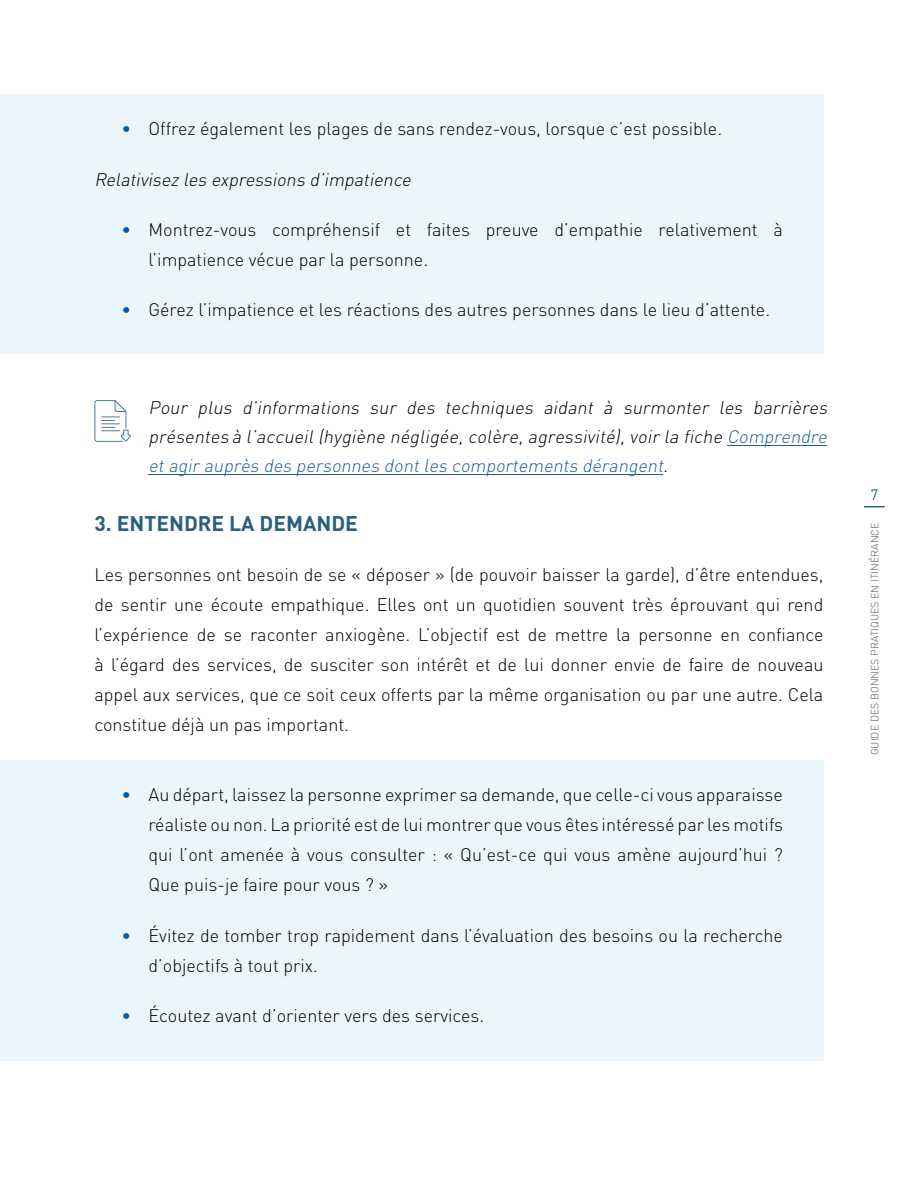
<style>
.page{position:relative;width:918px;height:1188px;background:#fff}
.page>*{position:absolute;margin:0;border:0;box-sizing:border-box;transform-origin:0 0}
.t1{font:700 21px "DIN Offc";color:#2b607b}
.t2{font:300 18px/30px "DIN Offc";color:#000}
.t3{font:italic 300 18px/29.2px "DIN Offc";color:#000;text-align:justify}
.t4{font:15px "DIN Offc";color:#2b607b}
.t5{font:300 10.5px "DIN Offc";color:#575a57}
.s1{color:#005ca6}
.s2{font-style:italic}
.s3{color:#205d9e}
</style>
<div class="page">
<svg style="left:864px;top:506px;width:21px;height:1px"></svg>
<div style="left:0;top:94px;width:824px;height:79px;background:#eaf6fa"></div>
<div style="left:0;top:145px;width:824px;height:79px;background:#eaf6fa"></div>
<div style="left:0;top:195px;width:824px;height:109px;background:#eaf6fa"></div>
<div style="left:0;top:275px;width:824px;height:79px;background:#eaf6fa"></div>
<div style="left:0;top:760px;width:824px;height:169px;background:#eaf6fa"></div>
<div style="left:0;top:901px;width:824px;height:109px;background:#eaf6fa"></div>
<div style="left:0;top:979px;width:824px;height:81px;background:#eaf6fa"></div>
<hr style="left:149px;top:474px;width:514px;height:1px;background:#205d9e">
<hr style="left:727px;top:445px;width:100px;height:1px;background:#205d9e">
<svg style="left:94px;top:400px;width:37px;height:42px"></svg>
<p class="t2" style="left:122px;top:114px;width:606px"><span class="s1">•</span> Offrez également les plages de sans rendez-vous, lorsque c’est possible<span class="s2">.</span></p>
<p class="t3" style="left:95px;top:164px;width:322px">Relativisez les expressions d’impatience</p>
<p class="t2" style="left:148px;top:214px;width:636px;text-indent:-27px"><span class="s1">•</span> Montrez-vous compréhensif et faites preuve d’empathie relativement à l’impatience vécue par la personne.</p>
<p class="t2" style="left:122px;top:294px;width:650px"><span class="s1">•</span> Gérez l’impatience et les réactions des autres personnes dans le lieu d’attente.</p>
<p class="t3" style="left:148px;top:392px;width:684px">Pour plus d’informations sur des techniques aidant à surmonter les barrières présentes à l’accueil(hygiène négligée,colère,agressivité),voir la fiche <span class="s3">Comprendre et agir auprès des personnes dontles comportements dérangent</span>.</p>
<p class="t1" style="left:94px;top:509px;width:265px">3. ENTENDRE LA DEMANDE</p>
<p class="t2" style="left:94px;top:559px;width:731px;text-align:justify">Les personnes ont besoin de se « déposer » (de pouvoir baisser la garde), d’être entendues, de sentir une écoute empathique. Elles ont un quotidien souvent très éprouvant qui rend l’expérience de se raconter anxiogène. L’objectif est de mettre la personne en confiance à l’égard des services, de susciter son intérêt et de lui donner envie de faire de nouveau appel aux services, que ce soit ceux offerts par la même organisation ou par une autre. Cela constitue déjà un pas important.</p>
<p class="t2" style="left:148px;top:780px;width:636px;text-align:justify;text-indent:-27px"><span class="s1">•</span> Au départ, laissez la personne exprimer sa demande, que celle-ci vous apparaisse réaliste ou non. La priorité est de lui montrer que vous êtes intéressé par les motifs qui l’ont amenée à vous consulter : « Qu’est-ce qui vous amène aujourd’hui ?<br>Que puis-je faire pour vous ? »</p>
<p class="t2" style="left:148px;top:920px;width:636px;text-indent:-27px"><span class="s1">•</span> Évitez de tomber trop rapidement dans l’évaluation des besoins ou la recherche d’objectifs à tout prix.</p>
<p class="t2" style="left:122px;top:1000px;width:364px"><span class="s1">•</span> Écoutez avant d’orienter vers des services.</p>
<p class="t4" style="left:870px;top:485px;width:9px">7</p>
<p class="t5" style="left:868px;top:755px;width:234px;rotate:-90deg">GUIDE DES BONNES PRATIQUES EN ITINÉRANCE</p>
</div>
